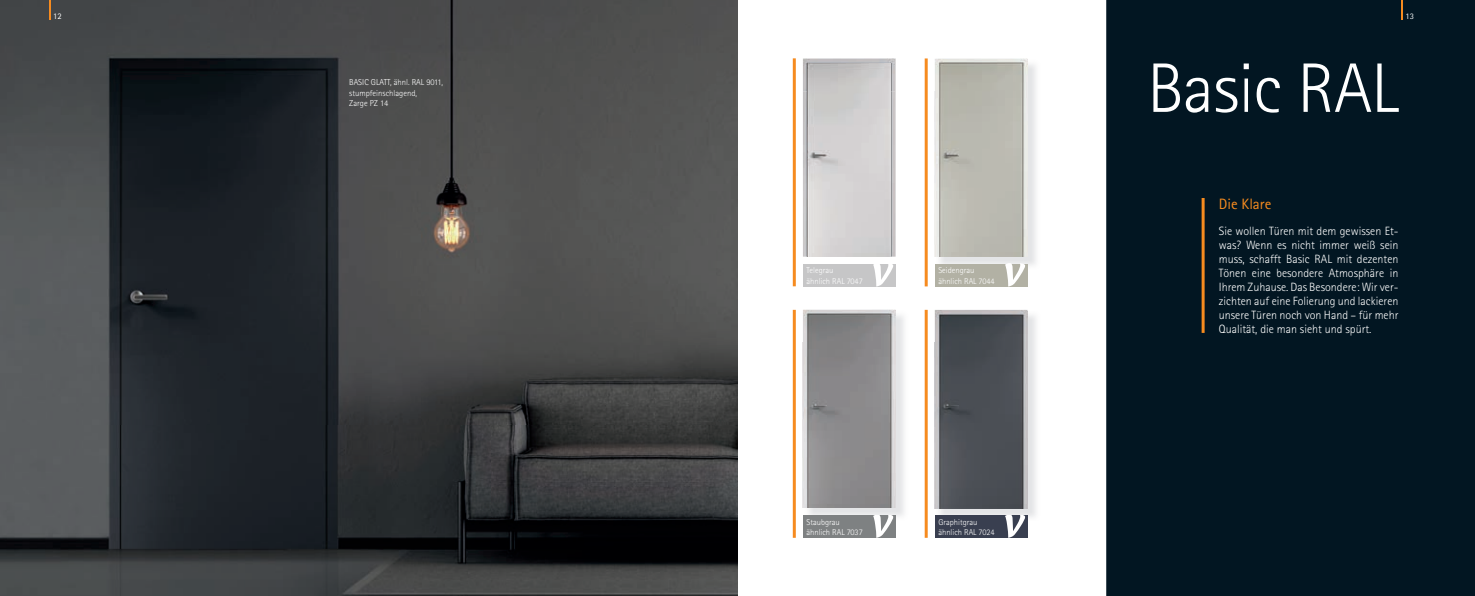
<style>
.page{position:relative;width:1475px;height:596px;background:#fff}
.page>*{position:absolute;margin:0;border:0;box-sizing:border-box;transform-origin:0 0}
.t1{font:300 70px "AT Rotis Sans Serif";letter-spacing:-.01em;color:#fff}
.t2{font:15px "AT Rotis Sans Serif";color:#f68b1f}
.t3{font:300 12px/14px "AT Rotis Sans Serif";color:#fff;text-align:justify}
.t4{font:300 8.6px/10.3px "AT Rotis Sans Serif";color:#fff}
.t5{font:8.6px "AT Rotis Sans Serif";color:#fff}
.t6{font:300 8.5px/10.2px "AT Rotis Sans Serif";color:#fff}
.t7{font:8.5px "AT Rotis Sans Serif";color:#fff}
</style>
<div class="page">
<img style="left:0;top:0;width:737px;height:595px">
<svg style="left:49px;top:0;width:1px;height:19px"></svg>
<div style="left:1106px;top:0;width:368px;height:595px;background:#021622"></div>
<hr style="left:1201px;top:198px;width:3px;height:135px;background:#f68b1f">
<img style="left:803px;top:58px;width:92px;height:33px">
<img style="left:803px;top:91px;width:4px;height:165px">
<img style="left:890px;top:91px;width:5px;height:165px">
<svg style="left:1401px;top:0;width:1px;height:19px"></svg>
<img style="left:807px;top:63px;width:83px;height:193px">
<img style="left:804px;top:311px;width:100px;height:209px">
<img style="left:936px;top:311px;width:100px;height:209px">
<img style="left:935px;top:58px;width:92px;height:33px">
<img style="left:934px;top:91px;width:2px;height:165px">
<img style="left:936px;top:60px;width:91px;height:196px">
<div style="left:934px;top:264px;width:93px;height:22px;background:#b2b1a4"></div>
<img style="left:802px;top:342px;width:2px;height:165px">
<img style="left:804px;top:311px;width:91px;height:196px">
<div style="left:802px;top:515px;width:93px;height:22px;background:#7e8182"></div>
<div style="left:934px;top:515px;width:93px;height:22px;background:#393f50"></div>
<div style="left:802px;top:264px;width:93px;height:22px;background:#c6c6c7"></div>
<img style="left:934px;top:310px;width:93px;height:32px">
<img style="left:934px;top:342px;width:2px;height:166px">
<img style="left:936px;top:311px;width:91px;height:197px">
<hr style="left:792px;top:309px;width:3px;height:228px;background:#f68b1f">
<hr style="left:792px;top:58px;width:3px;height:228px;background:#f68b1f">
<hr style="left:924px;top:58px;width:3px;height:228px;background:#f68b1f">
<hr style="left:924px;top:309px;width:3px;height:228px;background:#f68b1f">
<svg style="left:873px;top:264px;width:20px;height:22px"></svg>
<svg style="left:1005px;top:264px;width:19px;height:22px"></svg>
<svg style="left:873px;top:515px;width:20px;height:22px"></svg>
<svg style="left:1005px;top:515px;width:19px;height:22px"></svg>
<p class="t5" style="left:53px;top:11px;width:10px">12</p>
<p class="t4" style="left:349px;top:77px;width:95px">BASIC GLATT, ähnl. RAL 9011, stumpfeinschlagend,<br>Zarge PZ 14</p>
<p class="t6" style="left:806px;top:265px;width:58px">Telegrau<br>ähnlich RAL 7047</p>
<p class="t6" style="left:938px;top:265px;width:58px">Seidengrau ähnlich RAL 7044</p>
<p class="t6" style="left:806px;top:516px;width:58px">Staubgrau ähnlich RAL 7037</p>
<p class="t6" style="left:938px;top:516px;width:58px">Graphitgrau ähnlich RAL 7024</p>
<p class="t7" style="left:1405px;top:11px;width:10px">13</p>
<h1 class="t1" style="left:1147px;top:48px;width:253px">Basic RAL</h1>
<p class="t2" style="left:1218px;top:195px;width:54px">Die Klare</p>
<p class="t3" style="left:1218px;top:223px;width:181px">Sie wollen Türen mit dem gewissen Et&shy;was? Wenn es nicht immer weiß sein muss, schafft Basic RAL mit dezenten Tönen eine besondere Atmosphäre in Ihrem Zuhause. Das Besondere: Wir ver&shy;zichten auf eine Folierung und lackieren unsere Türen noch von Hand – für mehr Qualität, die man sieht und spürt.</p>
</div>
